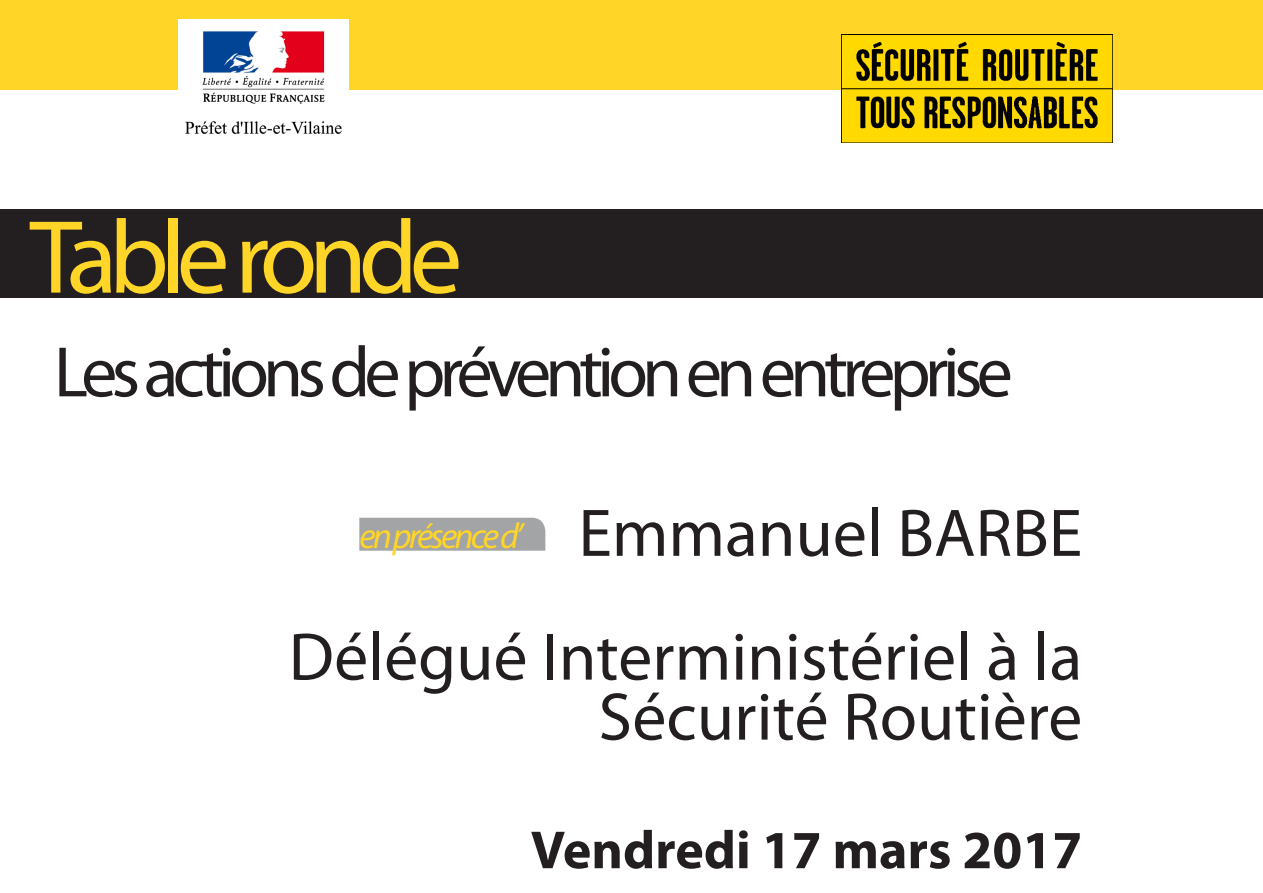
<style>
.page{position:relative;width:1263px;height:893px;background:#fff}
.page>*{position:absolute;margin:0;border:0;box-sizing:border-box;transform-origin:0 0}
.t1{font:105px "Myriad Pro";letter-spacing:-.08em;color:#ffd527}
.t2{font:72px "Myriad Pro";letter-spacing:-.08em;color:#231f20}
.t3{font:67.8px/60px "Myriad Pro";color:#231f20;text-align:right}
.t4{font:700 54px "Myriad Pro";color:#231f20}
.t5{font:italic 36px "Myriad Pro";letter-spacing:-.08em;color:#ffd527}
</style>
<div class="page">
<div style="left:0;top:0;width:1263px;height:90px;background:#ffd527"></div>
<div style="left:0;top:210px;width:1263px;height:88px;background:#231f20"></div>
<img style="left:842px;top:35px;width:270px;height:107px">
<div style="left:359px;top:518px;width:186px;height:33px;background:#a3a4a6"></div>
<img style="left:179px;top:20px;width:170px;height:114px">
<p class="t1" style="left:30px;top:193px;width:434px">Table ronde</p>
<p class="t2" style="left:54px;top:328px;width:960px">Les actions de prévention en entreprise</p>
<p class="t5" style="left:359px;top:513px;width:165px">en présence d’</p>
<p class="t3" style="left:578px;top:502px;width:505px">Emmanuel BARBE</p>
<p class="t3" style="left:289px;top:626px;width:795px">Délégué Interministériel à la<br>Sécurité Routière</p>
<p class="t4" style="left:531px;top:815px;width:553px">Vendredi 17 mars 2017</p>
</div>
